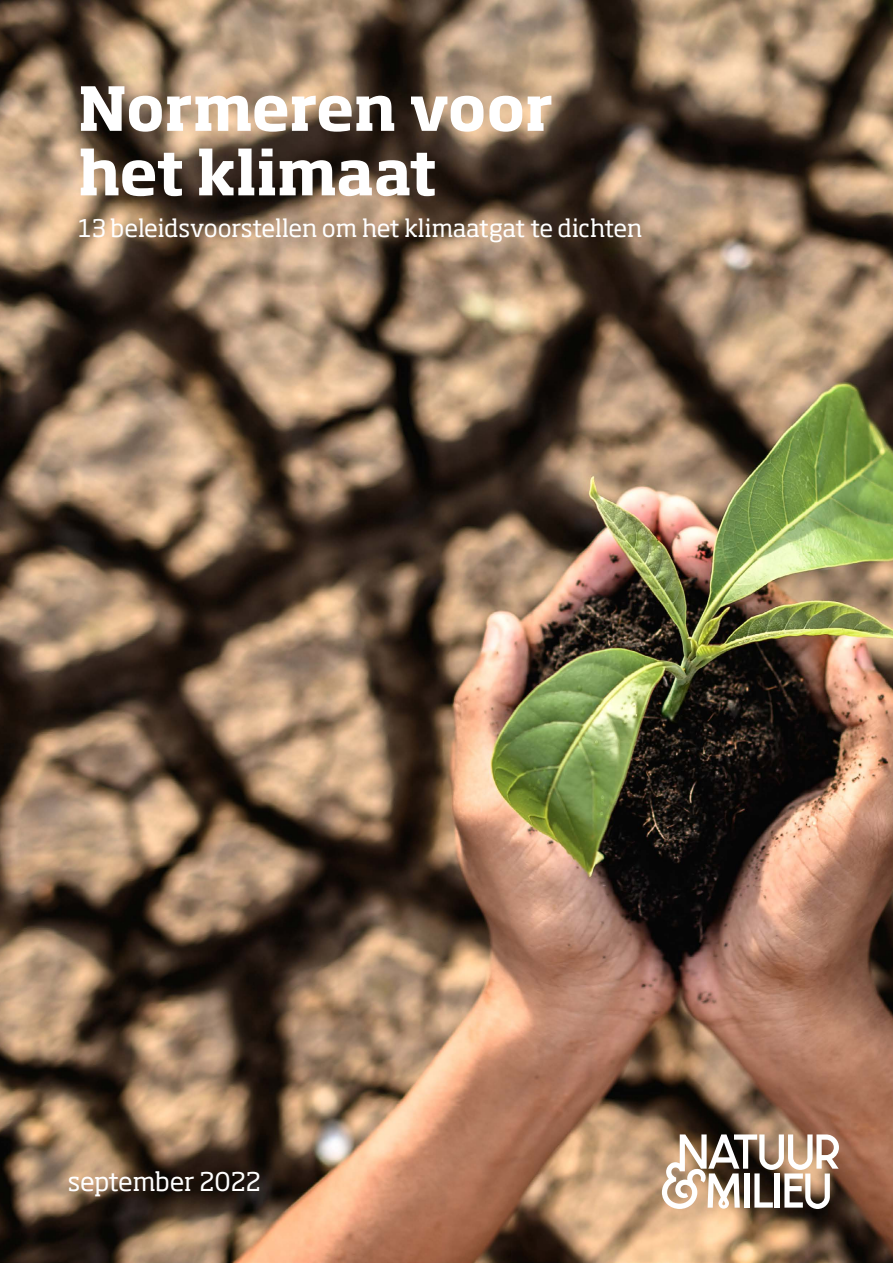
<style>
.page{position:relative;width:893px;height:1263px;background:#fff}
.page>*{position:absolute;margin:0;border:0;box-sizing:border-box;transform-origin:0 0}
.t1{font:700 60px/64.5px "Soho Pro";letter-spacing:-.01em;color:#fff}
.t2{font:25.5px "Soho Std";color:#fff}
.t3{font:24px "Soho Std";letter-spacing:-.01em;color:#fff}
</style>
<div class="page">
<img style="left:0;top:0;width:893px;height:1263px">
<svg style="left:662px;top:1134px;width:177px;height:75px"></svg>
<h1 class="t1" style="left:78px;top:72px;width:477px">Normeren voor het klimaat</h1>
<p class="t3" style="left:78px;top:213px;width:566px">13 beleidsvoorstellen om het klimaatgat te dichten</p>
<p class="t2" style="left:68px;top:1166px;width:195px">september 2022</p>
</div>
